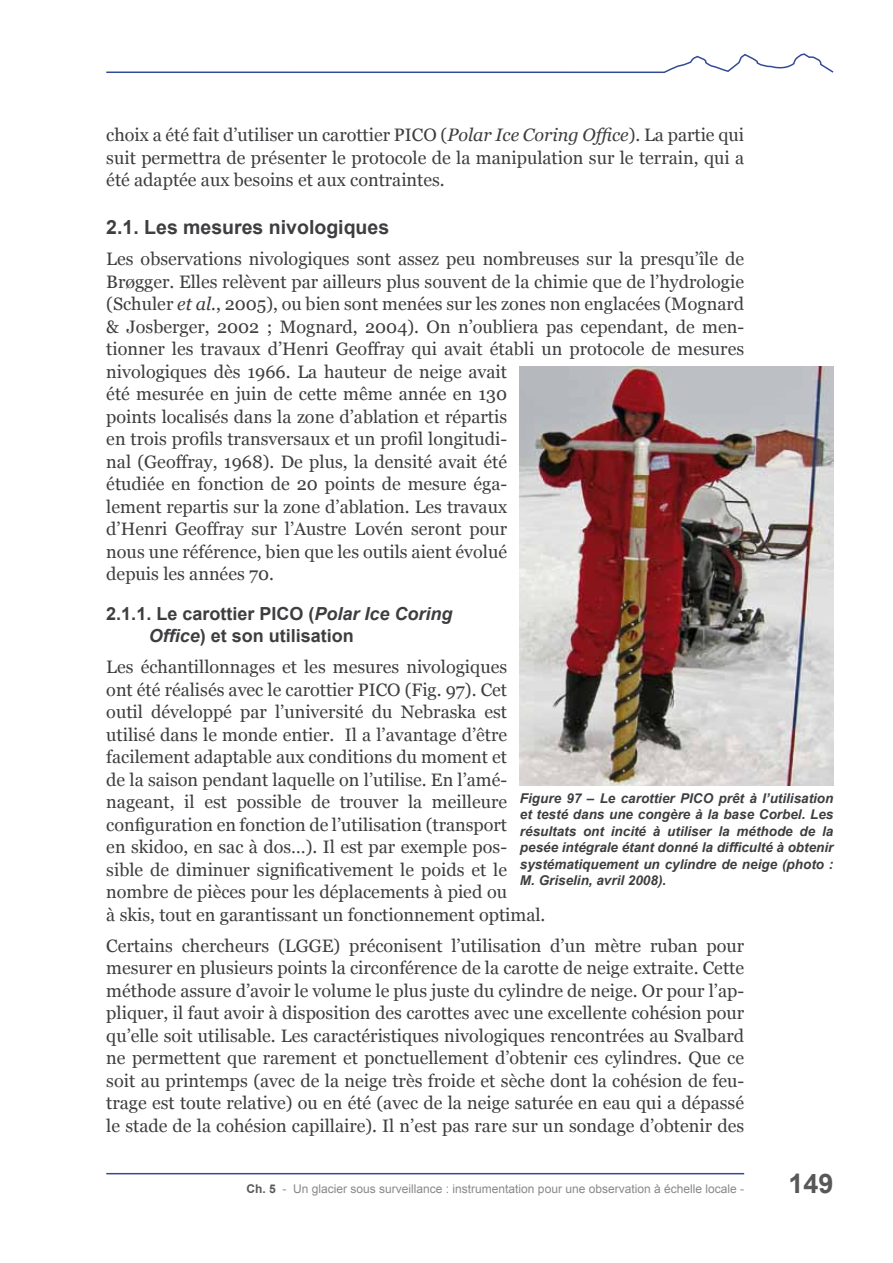
<style>
.page{position:relative;width:893px;height:1263px;background:#fff}
.page>*{position:absolute;margin:0;border:0;box-sizing:border-box;transform-origin:0 0}
.t1{font:700 27px "Arial";color:#58585a}
.t2{font:700 19.5px "Arial";color:#3e3d40}
.t3{font:18px/22.5px "Georgia";color:#3e3d40;text-align:justify}
.t4{font:700 18px/22.5px "Arial";color:#3e3d40}
.t5{font:italic 700 13.5px/16.5px "Arial";color:#3e3d40;text-align:justify}
.t6{font:12px "Arial";color:#87888a}
.s1{font-style:italic}
.s2{font-weight:700;color:#58585a}
</style>
<div class="page">
<hr style="left:106px;top:1173px;width:638px;height:1px;background:#334a97">
<svg style="left:106px;top:53px;width:728px;height:20px"></svg>
<img style="left:520px;top:367px;width:313px;height:418px">
<p class="t3" style="left:106px;top:124px;width:639px">choix a été fait d’utiliser un carottier PICO (<span class="s1">Polar Ice Coring Office</span>). La partie qui suit permettra de présenter le protocole de la manipulation sur le terrain, qui a été adaptée aux besoins et aux contraintes.</p>
<p class="t2" style="left:106px;top:214px;width:284px">2.1. Les mesures nivologiques</p>
<p class="t3" style="left:106px;top:248px;width:639px;text-align:left">Les observations nivologiques sont assez peu nombreuses sur la presqu’île de Brøgger. Elles relèvent par ailleurs plus souvent de la chimie que de l’hydrologie (Schuler <span class="s1">et al.</span>, 2005), ou bien sont menées sur les zones non englacées (Mognard &amp; Josberger, 2002 ; Mognard, 2004). On n’oubliera pas cependant, de men&shy;tionner les travaux d’Henri Geoffray qui avait établi un protocole de mesures nivologiques dès 1966. La hauteur de neige avait<br>été mesurée en juin de cette même année en 130<br>points localisés dans la zone d’ablation et répartis<br>en trois profils transversaux et un profil longitudi-<br>nal (Geoffray, 1968). De plus, la densité avait été<br>étudiée en fonction de 20 points de mesure éga-<br>lement repartis sur la zone d’ablation. Les travaux<br>d’Henri Geoffray sur l’Austre Lovén seront pour<br>nous une référence, bien que les outils aient évolué<br>depuis les années 70.</p>
<p class="t4" style="left:149px;top:603px;width:305px;text-indent:-43px">2.1.1. Le carottier PICO (<span class="s1">Polar Ice Coring<br>Office</span>) et son utilisation</p>
<p class="t3" style="left:106px;top:656px;width:441px;text-align:left">Les échantillonnages et les mesures nivologiques<br>ont été réalisés avec le carottier PICO (Fig. 97). Cet outil développé par l’université du Nebraska est utilisé dans le monde entier. Il a l’avantage d’être facilement adaptable aux conditions du moment et<br>de la saison pendant laquelle on l’utilise. En l’amé&shy;nageant, il est possible de trouver la meilleure configuration en fonction de l’utilisation (transport<br>en skidoo, en sac à dos…). Il est par exemple pos&shy;sible de diminuer significativement le poids et le nombre de pièces pour les déplacements à pied ou<br>à skis, tout en garantissant un fonctionnement optimal.</p>
<p class="t3" style="left:106px;top:935px;width:639px">Certains chercheurs (LGGE) préconisent l’utilisation d’un mètre ruban pour mesurer en plusieurs points la circonférence de la carotte de neige extraite. Cette méthode assure d’avoir le volume le plus juste du cylindre de neige. Or pour l’ap&shy;pliquer, il faut avoir à disposition des carottes avec une excellente cohésion pour qu’elle soit utilisable. Les caractéristiques nivologiques rencontrées au Svalbard ne permettent que rarement et ponctuellement d’obtenir ces cylindres. Que ce soit au printemps (avec de la neige très froide et sèche dont la cohésion de feu&shy;trage est toute relative) ou en été (avec de la neige saturée en eau qui a dépassé le stade de la cohésion capillaire). Il n’est pas rare sur un sondage d’obtenir des</p>
<p class="t5" style="left:520px;top:790px;width:315px">Figure 97 – Le carottier PICO prêt à l’utilisation et testé dans une congère à la base Corbel. Les résultats ont incité à utiliser la méthode de la pesée intégrale étant donné la difficulté à obtenir systématiquement un cylindre de neige (photo :<br>M. Griselin, avril 2008).</p>
<p class="t6" style="left:247px;top:1181px;width:499px"><span class="s2">Ch. 5</span> - Un glacier sous surveillance : instrumentation pour une observation à échelle locale -</p>
<h1 class="t1" style="left:788px;top:1166px;width:47px">149</h1>
</div>
